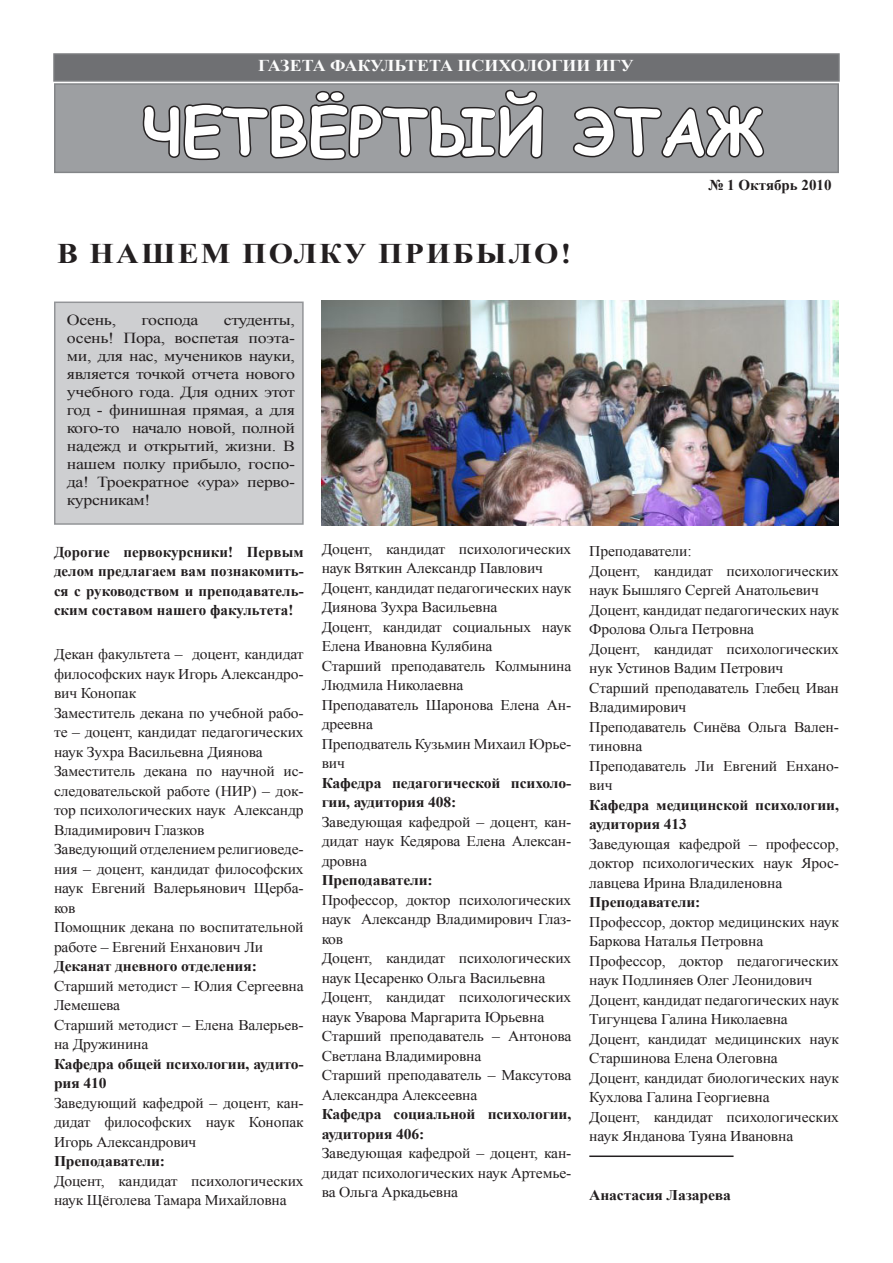
<style>
.page{position:relative;width:893px;height:1263px;background:#fff}
.page>*{position:absolute;margin:0;border:0;box-sizing:border-box;transform-origin:0 0}
.t1{font:700 64.5px "Comic Sans MS";color:#fff}
.Заголовки{font:700 28.5px "Times New Roman";letter-spacing:.07em;color:#231f20;scale:1.1 1}
.t2{font:700 16.5px "Times New Roman";color:#fcfcfc;scale:1.09 1}
.Paragraph_Style_2{font:15.3px/18px "Times New Roman";letter-spacing:-.02em;color:#231f20;text-align:justify;scale:1.16 1}
.Paragraph_Style_2-2{font:700 15px/19.5px "Times New Roman";color:#231f20;text-align:justify}
.Paragraph_Style_2-3{font:14.85px/19.5px "Times New Roman";letter-spacing:-.01em;color:#231f20;scale:1.05 1}
.Paragraph_Style_2-4{font:700 14.85px/19.5px "Times New Roman";letter-spacing:-.01em;color:#231f20;scale:1.05 1}
.Paragraph_Style_2-5{font:14.85px/19.5px "Times New Roman";letter-spacing:-.01em;color:#231f20;text-align:justify;scale:1.04 1}
</style>
<div class="page">
<img style="left:322px;top:300px;width:517px;height:225px">
<div style="left:53px;top:53px;width:787px;height:29px;background:#6f7073;border:2px solid #7b7d80"></div>
<div style="left:54px;top:83px;width:785px;height:90px;background:#9d9fa2;border:2px solid #838588"></div>
<svg style="left:141px;top:53px;width:404px;height:108px"></svg>
<svg style="left:573px;top:105px;width:191px;height:53px"></svg>
<div style="left:54px;top:302px;width:250px;height:223px;background:#cecfd1;border:2px solid #939598"></div>
<hr style="left:589px;top:1155px;width:145px;height:2px;background:#231f20">
<p class="t2" style="left:258px;top:54px;width:346px">ГАЗЕТА ФАКУЛЬТЕТА ПСИХОЛОГИИ ИГУ</p>
<p class="t1" style="left:142px;top:84px;width:622px">ЧЕТВЁРТЫЙ ЭТАЖ</p>
<p class="Заголовки" style="left:57px;top:233px;width:469px">В НАШЕМ ПОЛКУ ПРИБЫЛО!</p>
<p class="Paragraph_Style_2-2" style="left:708px;top:175px;width:125px">№ 1 Октябрь 2010</p>
<p class="Paragraph_Style_2" style="left:67px;top:311px;width:44px">Осень,</p>
<p class="Paragraph_Style_2" style="left:142px;top:311px;width:51px">господа</p>
<p class="Paragraph_Style_2" style="left:67px;top:311px;width:198px;text-indent:157px">студенты, осень! Пора, воспетая поэта&shy;ми, для нас, мучеников науки, является точкой отчета нового учебного года. Для одних этот год - финишная прямая, а для кого-то начало новой, полной надежд и открытий, жизни. В нашем полку прибыло, госпо&shy;да! Троекратное «ура» перво&shy;курсникам!</p>
<p class="Paragraph_Style_2-2" style="left:54px;top:542px;width:251px">Дорогие первокурсники! Первым делом предлагаем вам познакомить&shy;ся с руководством и преподаватель&shy;ским составом нашего факультета!</p>
<p class="Paragraph_Style_2-3" style="left:54px;top:644px;width:239px;text-align:justify">Декан факультета – доцент, кандидат философских наук Игорь Александро&shy;вич Конопак</p>
<p class="Paragraph_Style_2-3" style="left:54px;top:703px;width:239px;text-align:justify">Заместитель декана по учебной рабо&shy;те – доцент, кандидат педагогических наук Зухра Васильевна Диянова</p>
<p class="Paragraph_Style_2-3" style="left:54px;top:761px;width:239px;text-align:justify">Заместитель декана по научной ис&shy;следовательской работе (НИР) – док&shy;тор психологических наук Александр Владимирович Глазков</p>
<p class="Paragraph_Style_2-3" style="left:54px;top:839px;width:239px;text-align:justify">Заведующий отделением религиоведе&shy;ния – доцент, кандидат философских наук Евгений Валерьянович Щерба&shy;ков</p>
<p class="Paragraph_Style_2-3" style="left:54px;top:917px;width:239px">Помощник декана по воспитательной работе – Евгений Енханович Ли</p>
<p class="Paragraph_Style_2-4" style="left:54px;top:956px;width:195px">Деканат дневного отделения:</p>
<p class="Paragraph_Style_2-3" style="left:54px;top:976px;width:239px">Старший методист – Юлия Сергеевна<br>Лемешева</p>
<p class="Paragraph_Style_2-3" style="left:54px;top:1015px;width:239px">Старший методист – Елена Валерьев&shy;на Дружинина</p>
<p class="Paragraph_Style_2-4" style="left:54px;top:1054px;width:239px">Кафедра общей психологии, аудито&shy;рия 410</p>
<p class="Paragraph_Style_2-5" style="left:54px;top:1093px;width:242px">Заведующий кафедрой – доцент, кан&shy;дидат философских наук Конопак Игорь Александрович</p>
<p class="Paragraph_Style_2-4" style="left:54px;top:1151px;width:107px">Преподаватели:</p>
<p class="Paragraph_Style_2-3" style="left:54px;top:1171px;width:239px">Доцент, кандидат психологических наук Щёголева Тамара Михайловна</p>
<p class="Paragraph_Style_2-3" style="left:322px;top:539px;width:239px">Доцент, кандидат психологических наук Вяткин Александр Павлович</p>
<p class="Paragraph_Style_2-3" style="left:322px;top:578px;width:239px">Доцент, кандидат педагогических наук<br>Диянова Зухра Васильевна</p>
<p class="Paragraph_Style_2-3" style="left:322px;top:617px;width:239px">Доцент, кандидат социальных наук<br>Елена Ивановна Кулябина</p>
<p class="Paragraph_Style_2-3" style="left:322px;top:656px;width:239px">Старший преподаватель Колмынина<br>Людмила Николаевна</p>
<p class="Paragraph_Style_2-3" style="left:322px;top:695px;width:239px">Преподаватель Шаронова Елена Ан&shy;дреевна</p>
<p class="Paragraph_Style_2-3" style="left:322px;top:734px;width:239px">Преподватель Кузьмин Михаил Юрье&shy;вич</p>
<p class="Paragraph_Style_2-4" style="left:322px;top:773px;width:239px">Кафедра педагогической психоло&shy;гии, аудитория 408:</p>
<p class="Paragraph_Style_2-3" style="left:322px;top:812px;width:239px;text-align:justify">Заведующая кафедрой – доцент, кан&shy;дидат наук Кедярова Елена Алексан&shy;дровна</p>
<p class="Paragraph_Style_2-4" style="left:322px;top:870px;width:107px">Преподаватели:</p>
<p class="Paragraph_Style_2-3" style="left:322px;top:890px;width:239px;text-align:justify">Профессор, доктор психологических наук Александр Владимирович Глаз&shy;ков</p>
<p class="Paragraph_Style_2-3" style="left:322px;top:948px;width:239px">Доцент, кандидат психологических наук Цесаренко Ольга Васильевна</p>
<p class="Paragraph_Style_2-3" style="left:322px;top:987px;width:239px">Доцент, кандидат психологических наук Уварова Маргарита Юрьевна</p>
<p class="Paragraph_Style_2-3" style="left:322px;top:1026px;width:239px">Cтарший преподаватель – Антонова<br>Светлана Владимировна</p>
<p class="Paragraph_Style_2-3" style="left:322px;top:1065px;width:239px">Старший преподаватель – Максутова<br>Александра Алексеевна</p>
<p class="Paragraph_Style_2-4" style="left:322px;top:1104px;width:239px">Кафедра социальной психологии, аудитория 406:</p>
<p class="Paragraph_Style_2-3" style="left:322px;top:1143px;width:239px;text-align:justify">Заведующая кафедрой – доцент, кан&shy;дидат психологических наук Артемье&shy;ва Ольга Аркадьевна</p>
<p class="Paragraph_Style_2-3" style="left:589px;top:541px;width:99px">Преподаватели:</p>
<p class="Paragraph_Style_2-3" style="left:589px;top:561px;width:239px">Доцент, кандидат психологических наук Бышляго Сергей Анатольевич</p>
<p class="Paragraph_Style_2-3" style="left:589px;top:600px;width:239px">Доцент, кандидат педагогических наук<br>Фролова Ольга Петровна</p>
<p class="Paragraph_Style_2-3" style="left:589px;top:639px;width:239px">Доцент, кандидат психологических нук Устинов Вадим Петрович</p>
<p class="Paragraph_Style_2-3" style="left:589px;top:678px;width:239px">Старший преподаватель Глебец Иван<br>Владимирович</p>
<p class="Paragraph_Style_2-3" style="left:589px;top:717px;width:239px">Преподаватель Синёва Ольга Вален&shy;тиновна</p>
<p class="Paragraph_Style_2-3" style="left:589px;top:756px;width:239px">Преподаватель Ли Евгений Енхано&shy;вич</p>
<p class="Paragraph_Style_2-4" style="left:589px;top:794px;width:239px">Кафедра медицинской психологии, аудитория 413</p>
<p class="Paragraph_Style_2-3" style="left:589px;top:834px;width:239px;text-align:justify">Заведующая кафедрой – профессор, доктор психологических наук Ярос&shy;лавцева Ирина Владиленовна</p>
<p class="Paragraph_Style_2-4" style="left:589px;top:892px;width:107px">Преподаватели:</p>
<p class="Paragraph_Style_2-3" style="left:589px;top:912px;width:239px">Профессор, доктор медицинских наук<br>Баркова Наталья Петровна</p>
<p class="Paragraph_Style_2-3" style="left:589px;top:951px;width:239px">Профессор, доктор педагогических наук Подлиняев Олег Леонидович</p>
<p class="Paragraph_Style_2-3" style="left:589px;top:990px;width:239px">Доцент, кандидат педагогических наук<br>Тигунцева Галина Николаевна</p>
<p class="Paragraph_Style_2-3" style="left:589px;top:1029px;width:239px">Доцент, кандидат медицинских наук<br>Старшинова Елена Олеговна</p>
<p class="Paragraph_Style_2-3" style="left:589px;top:1068px;width:239px">Доцент, кандидат биологических наук<br>Кухлова Галина Георгиевна</p>
<p class="Paragraph_Style_2-3" style="left:589px;top:1107px;width:239px">Доцент, кандидат психологических наук Янданова Туяна Ивановна</p>
<p class="Paragraph_Style_2-4" style="left:589px;top:1184px;width:136px">Анастасия Лазарева</p>
</div>
